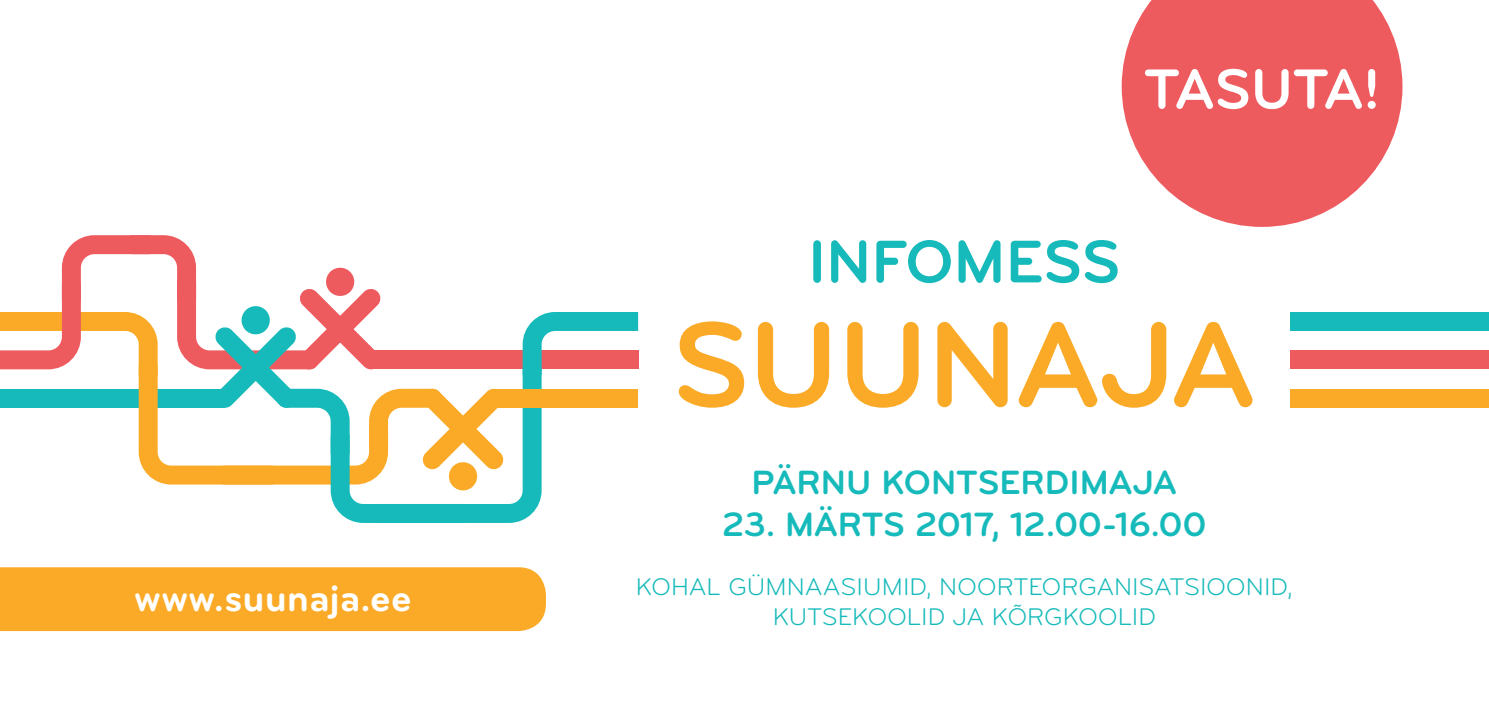
<style>
.page{position:relative;width:1489px;height:702px;background:#fff}
.page>*{position:absolute;margin:0;border:0;box-sizing:border-box;transform-origin:0 0}
.t1{font:700 125px "Bryant";letter-spacing:-.015em;color:#faaa27}
.t2{font:700 62.5px "Bryant";color:#17baba}
.t3{font:700 58.5px "Bryant";letter-spacing:-.01em;color:#fff}
.t4{font:700 40px "Bryant";color:#fff}
.t5{font:700 35px "Bryant";letter-spacing:-.005em;color:#17baba}
.t6{font:25px/30px "Bryant";letter-spacing:.005em;color:#17baba;text-align:center}
</style>
<div class="page">
<div style="left:0;top:567px;width:546px;height:64px;background:#faaa27"></div>
<svg style="left:0;top:235px;width:638px;height:288px"></svg>
<div style="left:1290px;top:389px;width:198px;height:19px;background:#faaa27"></div>
<div style="left:1290px;top:350px;width:198px;height:19px;background:#ee5b5f"></div>
<div style="left:1290px;top:312px;width:198px;height:19px;background:#17baba"></div>
<svg style="left:1121px;top:0;width:281px;height:227px;fill:#ee5b5f"></svg>
<h3 class="t4" style="left:134px;top:572px;width:279px">www.suunaja.ee</h3>
<h3 class="t3" style="left:1143px;top:53px;width:238px">TASUTA!</h3>
<h2 class="t2" style="left:808px;top:223px;width:314px">INFOMESS</h2>
<h1 class="t1" style="left:672px;top:287px;width:586px">SUUNAJA</h1>
<h3 class="t5" style="left:751px;top:461px;width:427px">PÄRNU KONTSERDIMAJA</h3>
<h3 class="t5" style="left:722px;top:503px;width:485px">23. MÄRTS 2017, 12.00-16.00</h3>
<p class="t6" style="left:635px;top:571px;width:658px">KOHAL GÜMNAASIUMID, NOORTEORGANISATSIOONID,<br>KUTSEKOOLID JA KÕRGKOOLID</p>
</div>
